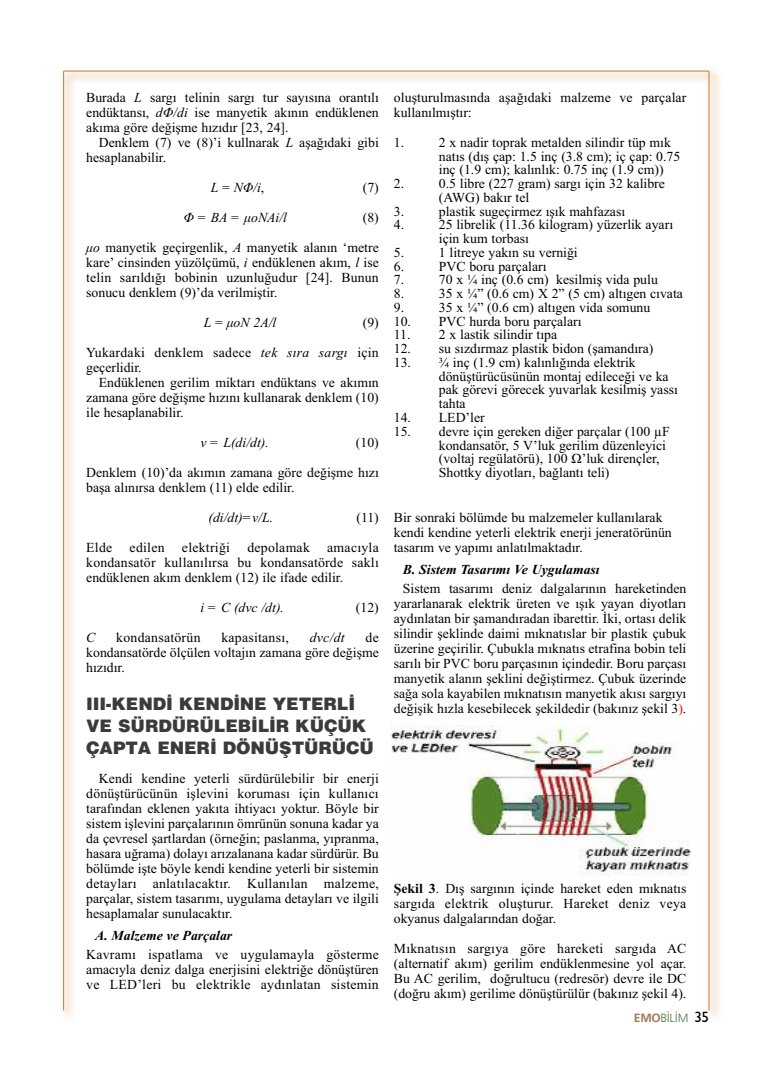
<style>
.page{position:relative;width:773px;height:1074px;background:#fff}
.page>*{position:absolute;margin:0;border:0;box-sizing:border-box;transform-origin:0 0}
.t1{font:17.5px/21.9px "Helvetica Black Trk";letter-spacing:-.015em;color:#3b3b3b}
.t2{font:13.75px/15px "Times New Roman";color:#000;text-align:justify}
.t3{font:13.75px/30px "Times New Roman";letter-spacing:.02em;color:#000;text-align:right}
.t4{font:italic 13.75px "Times New Roman";color:#000}
.t5{font:italic 700 13.75px "Times New Roman";color:#000}
.t6{font:12.5px "Frugal";letter-spacing:-.025em;color:#4a734b}
.s1{font-style:italic}
.s2{font-style:normal}
.s3{color:#f00}
.s4{font-weight:700}
.s5{font-weight:700;color:#a47b58}
.s6{font-family:"Gill Sans";font-size:15px;color:#000}
</style>
<div class="page">
<img style="left:62px;top:70px;width:658px;height:947px">
<hr style="left:63px;top:71px;width:1px;height:939px;background:#d1772b">
<hr style="left:708px;top:71px;width:1px;height:939px;background:#d1772b">
<hr style="left:64px;top:71px;width:644px;height:1px;background:#d1772b">
<img style="left:392px;top:725px;width:298px;height:150px">
<p class="t2" style="left:86px;top:90px;width:294px">Burada <span class="s1">L</span> sargı telinin sargı tur sayısına orantılı endüktansı, <span class="s1">dΦ/di</span> ise manyetik akının endüklenen akıma göre değişme hızıdır [23, 24].</p>
<p class="t2" style="left:86px;top:135px;width:294px;text-indent:13px">Denklem (7) ve (8)’i kullnarak <span class="s1">L</span> aşağıdaki gibi hesaplanabilir.</p>
<p class="t4" style="left:211px;top:179px;width:55px">L <span class="s2">=</span> NΦ/i<span class="s2">,</span></p>
<p class="t2" style="left:363px;top:180px;width:18px">(7)</p>
<p class="t4" style="left:183px;top:209px;width:105px">Φ = BA = µoNAi/l</p>
<p class="t2" style="left:86px;top:202px;width:294px;line-height:30px;text-align:right">(8)<br><span class="s1">µo</span> manyetik geçirgenlik, <span class="s1">A</span> manyetik alanın ‘metre</p>
<p class="t2" style="left:86px;top:255px;width:294px">kare’ cinsinden yüzölçümü, <span class="s1">i</span> endüklenen akım, <span class="s1">l</span> ise telin sarıldığı bobinin uzunluğudur [24]. Bunun sonucu denklem (9)’da verilmiştir.</p>
<p class="t4" style="left:204px;top:314px;width:74px">L <span class="s2">=</span> µoN 2A/l</p>
<p class="t3" style="left:86px;top:307px;width:294px">(9)<br>Yukardaki denklem sadece <span class="s1">tek sıra sargı</span> için</p>
<p class="t2" style="left:86px;top:360px;width:57px">geçerlidir.</p>
<p class="t2" style="left:99px;top:375px;width:281px">Endüklenen gerilim miktarı endüktans ve akımın</p>
<p class="t2" style="left:86px;top:390px;width:294px">zamana göre değişme hızını kullanarak denklem (10)</p>
<p class="t2" style="left:86px;top:405px;width:99px">ile hesaplanabilir.</p>
<p class="t4" style="left:200px;top:434px;width:70px">v = L(di/dt).</p>
<p class="t2" style="left:86px;top:427px;width:294px;line-height:30px;text-align:right">(10)<br>Denklem (10)’da akımın zamana göre değişme hızı</p>
<p class="t2" style="left:86px;top:480px;width:210px">başa alınırsa denklem (11) elde edilir.</p>
<p class="t4" style="left:208px;top:509px;width:66px">(di/dt)=v/L.</p>
<p class="t2" style="left:356px;top:510px;width:24px">(11)</p>
<p class="t2" style="left:86px;top:540px;width:28px">Elde</p>
<p class="t2" style="left:130px;top:540px;width:36px">edilen</p>
<p class="t3" style="left:182px;top:532px;width:50px">elektriği</p>
<p class="t3" style="left:247px;top:532px;width:64px">depolamak</p>
<p class="t2" style="left:86px;top:540px;width:294px;text-indent:241px">amacıyla kondansatör kullanılırsa bu kondansatörde saklı endüklenen akım denklem (12) ile ifade edilir.</p>
<p class="t4" style="left:200px;top:599px;width:85px">i = C (dvc /dt).</p>
<p class="t2" style="left:356px;top:600px;width:24px">(12)</p>
<p class="t4" style="left:86px;top:629px;width:11px">C</p>
<p class="t3" style="left:116px;top:622px;width:86px">kondansatörün</p>
<p class="t3" style="left:221px;top:622px;width:69px">kapasitansı,</p>
<p class="t4" style="left:310px;top:629px;width:36px">dvc/dt</p>
<p class="t2" style="left:86px;top:630px;width:294px;text-indent:279px">de kondansatörde ölçülen voltajın zamana göre değişme hızıdır.</p>
<p class="t1" style="left:86px;top:693px;width:289px">III-KENDİ KENDİNE YETERLİ<br>VE SÜRDÜRÜLEBİLİR KÜÇÜK<br>ÇAPTA ENERİ DÖNÜŞTÜRÜCÜ</p>
<p class="t2" style="left:86px;top:770px;width:294px;text-indent:13px">Kendi kendine yeterli sürdürülebilir bir enerji dönüştürücünün işlevini koruması için kullanıcı tarafından eklenen yakıta ihtiyacı yoktur. Böyle bir sistem işlevini parçalarının ömrünün sonuna kadar ya da çevresel şartlardan (örneğin; paslanma, yıpranma, hasara uğrama) dolayı arızalanana kadar sürdürür. Bu bölümde işte böyle kendi kendine yeterli bir sistemin detayları anlatılacaktır. Kullanılan malzeme, parçalar, sistem tasarımı, uygulama detayları ve ilgili hesaplamalar sunulacaktır.</p>
<p class="t5" style="left:95px;top:927px;width:138px">A. Malzeme ve Parçalar</p>
<p class="t2" style="left:86px;top:946px;width:294px">Kavramı ispatlama ve uygulamayla gösterme amacıyla deniz dalga enerjisini elektriğe dönüştüren ve LED’leri bu elektrikle aydınlatan sistemin</p>
<p class="t2" style="left:394px;top:90px;width:294px">oluşturulmasında aşağıdaki malzeme ve parçalar kullanılmıştır:</p>
<p class="t2" style="left:394px;top:135px;width:12px">1.</p>
<p class="t2" style="left:439px;top:135px;width:243px;line-height:13.8px;text-align:left">2 x nadir toprak metalden silindir tüp mık natıs (dış çap: 1.5 inç (3.8 cm); iç çap: 0.75 inç (1.9 cm); kalınlık: 0.75 inç (1.9 cm))</p>
<p class="t2" style="left:394px;top:176px;width:12px">2.</p>
<p class="t2" style="left:439px;top:176px;width:227px;line-height:13.8px">0.5 libre (227 gram) sargı için 32 kalibre (AWG) bakır tel</p>
<p class="t2" style="left:394px;top:203px;width:12px">3.</p>
<p class="t2" style="left:439px;top:203px;width:188px">plastik sugeçirmez ışık mahfazası</p>
<p class="t2" style="left:394px;top:217px;width:12px">4.</p>
<p class="t2" style="left:439px;top:218px;width:236px;line-height:13.8px">25 librelik (11.36 kilogram) yüzerlik ayarı için kum torbası</p>
<p class="t2" style="left:394px;top:245px;width:12px">5.</p>
<p class="t2" style="left:439px;top:245px;width:140px">1 litreye yakın su verniği</p>
<p class="t2" style="left:394px;top:258px;width:12px">6.</p>
<p class="t2" style="left:439px;top:258px;width:109px">PVC boru parçaları</p>
<p class="t2" style="left:394px;top:272px;width:12px">7.</p>
<p class="t2" style="left:439px;top:272px;width:220px">70 x ¼ inç (0.6 cm) kesilmiş vida pulu</p>
<p class="t2" style="left:394px;top:286px;width:12px">8.</p>
<p class="t2" style="left:439px;top:286px;width:245px">35 x ¼” (0.6 cm) X 2” (5 cm) altıgen cıvata</p>
<p class="t2" style="left:394px;top:300px;width:12px">9.</p>
<p class="t2" style="left:439px;top:300px;width:213px">35 x ¼” (0.6 cm) altıgen vida somunu</p>
<p class="t2" style="left:394px;top:313px;width:189px">10. PVC hurda boru parçaları</p>
<p class="t2" style="left:394px;top:327px;width:165px">11. 2 x lastik silindir tıpa</p>
<p class="t2" style="left:394px;top:341px;width:261px">12. su sızdırmaz plastik bidon (şamandıra)</p>
<p class="t2" style="left:439px;top:355px;width:240px;line-height:13.8px;text-align:left;text-indent:-45px">13. ¾ inç (1.9 cm) kalınlığında elektrik dönüştürücüsünün montaj edileceği ve ka pak görevi görecek yuvarlak kesilmiş yassı tahta</p>
<p class="t2" style="left:394px;top:410px;width:92px">14. LED’ler</p>
<p class="t2" style="left:439px;top:424px;width:232px;line-height:13.8px;text-align:left;text-indent:-45px">15. devre için gereken diğer parçalar (100 µF kondansatör, 5 V’luk gerilim düzenleyici (voltaj regülatörü), 100 Ω’luk dirençler, Shottky diyotları, bağlantı teli)</p>
<p class="t2" style="left:394px;top:509px;width:279px;text-align:left">Bir sonraki bölümde bu malzemeler kullanılarak kendi kendine yeterli elektrik enerji jeneratörünün tasarım ve yapımı anlatılmaktadır.</p>
<p class="t5" style="left:403px;top:561px;width:198px">B. Sistem Tasarımı Ve Uygulaması</p>
<p class="t2" style="left:394px;top:580px;width:294px;text-indent:9px">Sistem tasarımı deniz dalgalarının hareketinden yararlanarak elektrik üreten ve ışık yayan diyotları aydınlatan bir şamandıradan ibarettir. İki, ortası delik silindir şeklinde daimi mıknatıslar bir plastik çubuk üzerine geçirilir. Çubukla mıknatıs etrafina bobin teli sarılı bir PVC boru parçasının içindedir. Boru parçası manyetik alanın şeklini değiştirmez. Çubuk üzerinde sağa sola kayabilen mıknatısın manyetik akısı sargıyı değişik hızla kesebilecek şekildedir (bakınız şekil 3<span class="s3">)</span>.</p>
<p class="t2" style="left:394px;top:880px;width:294px"><span class="s4">Şekil 3</span>. Dış sargının içinde hareket eden mıknatıs sargıda elektrik oluşturur. Hareket deniz veya okyanus dalgalarından doğar.</p>
<p class="t2" style="left:394px;top:940px;width:294px">Mıknatısın sargıya göre hareketi sargıda AC (alternatif akım) gerilim endüklenmesine yol açar.<br>Bu AC gerilim, doğrultucu (redresör) devre ile DC (doğru akım) gerilime dönüştürülür (bakınız şekil 4).</p>
<p class="t6" style="left:634px;top:1010px;width:76px"><span class="s5">EMO</span>BİLİM <span class="s6">35</span></p>
</div>
